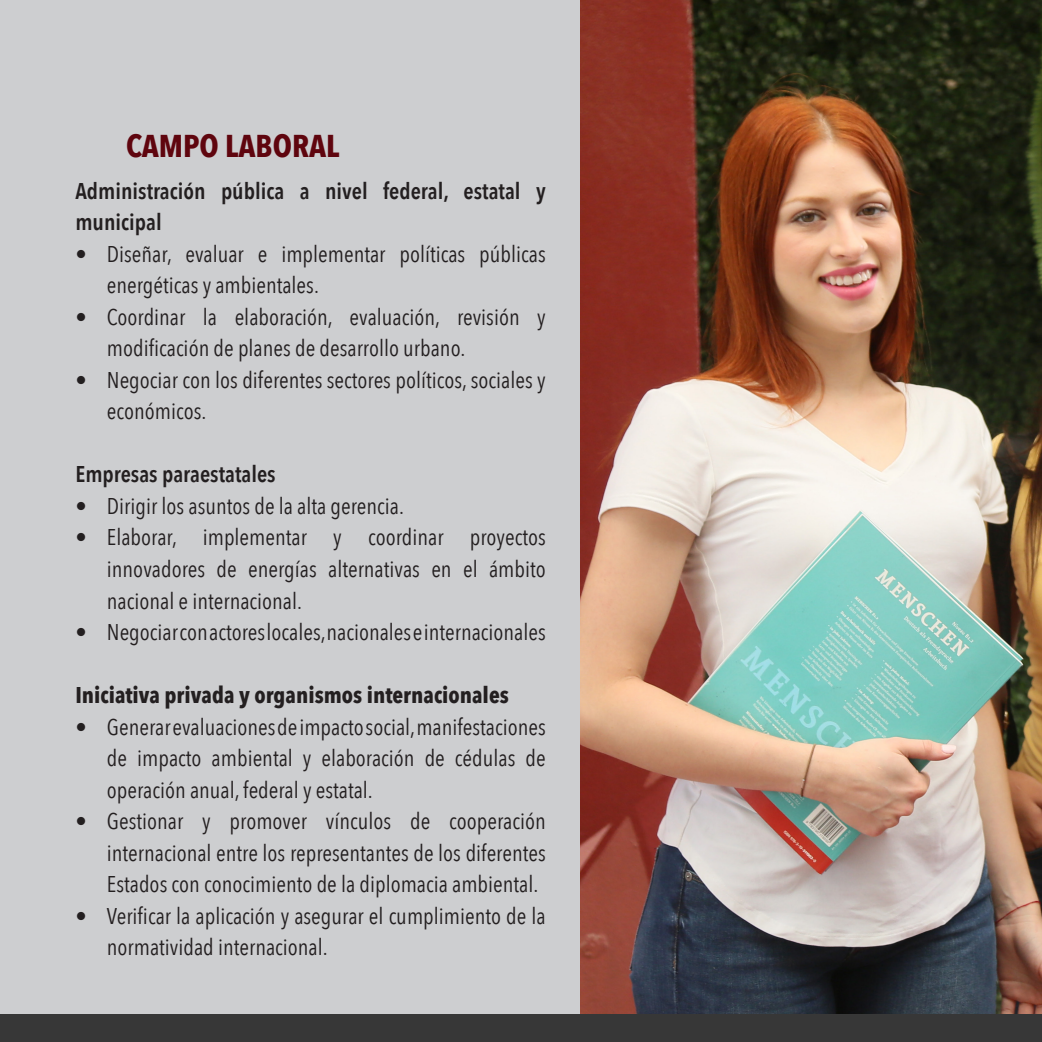
<style>
.page{position:relative;width:1042px;height:1042px;background:#fff}
.page>*{position:absolute;margin:0;border:0;box-sizing:border-box;transform-origin:0 0}
.t1{font:700 31.5px "Avenir Next Condensed";color:#5f050e}
.t2{font:22.75px/31.5px "Avenir Next Condensed";color:#231f20}
.t3{font:600 22.75px/31.5px "Avenir Next Condensed";color:#231f20}
.t4{font:700 22.75px "Avenir Next Condensed";color:#231f20}
</style>
<div class="page">
<div style="left:0;top:0;width:580px;height:1014px;background:#cdced0"></div>
<img style="left:580px;top:0;width:462px;height:1014px">
<div style="left:0;top:1014px;width:1042px;height:28px;background:#373737"></div>
<p class="t1" style="left:126px;top:126px;width:215px">CAMPO LABORAL</p>
<p class="t3" style="left:75px;top:175px;width:472px">Administración pública a nivel federal, estatal y municipal</p>
<p class="t2" style="left:107px;top:237px;width:440px;text-indent:-32px">• Diseñar, evaluar e implementar políticas públicas energéticas y ambientales.</p>
<p class="t2" style="left:107px;top:300px;width:440px;text-indent:-32px">• Coordinar la elaboración, evaluación, revisión y modificación de planes de desarrollo urbano.</p>
<p class="t2" style="left:107px;top:363px;width:440px;text-indent:-32px">• Negociar con los diferentes sectores políticos, sociales y económicos.</p>
<p class="t3" style="left:75px;top:458px;width:202px">Empresas paraestatales</p>
<p class="t2" style="left:75px;top:489px;width:330px">• Dirigir los asuntos de la alta gerencia.</p>
<p class="t2" style="left:107px;top:521px;width:440px;text-align:justify;text-indent:-32px">• Elaborar, implementar y coordinar proyectos innovadores de energías alternativas en el ámbito nacional e internacional.</p>
<p class="t2" style="left:75px;top:615px;width:472px">• Negociar con actores locales, nacionales e internacionales</p>
<p class="t4" style="left:75px;top:681px;width:435px">Iniciativa privada y organismos internacionales</p>
<p class="t2" style="left:107px;top:710px;width:440px;text-align:justify;text-indent:-32px">• Generar evaluaciones de impacto social, manifestaciones de impacto ambiental y elaboración de cédulas de operación anual, federal y estatal.</p>
<p class="t2" style="left:107px;top:804px;width:440px;text-align:justify;text-indent:-32px">• Gestionar y promover vínculos de cooperación internacional entre los representantes de los diferentes Estados con conocimiento de la diplomacia ambiental.</p>
<p class="t2" style="left:107px;top:899px;width:440px;text-indent:-32px">• Verificar la aplicación y asegurar el cumplimiento de la normatividad internacional.</p>
</div>
